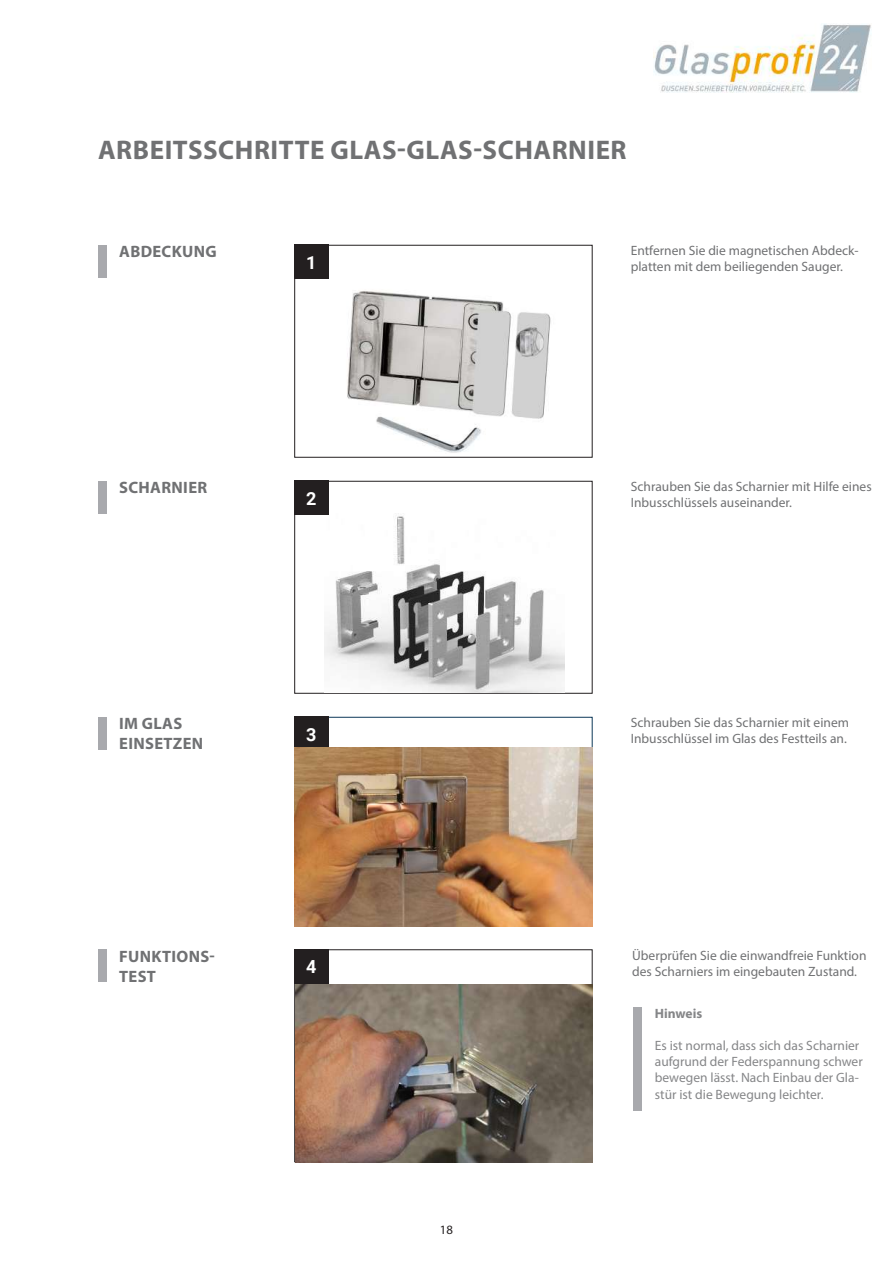
<style>
.page{position:relative;width:893px;height:1263px;background:#fff}
.page>*{position:absolute;margin:0;border:0;box-sizing:border-box;transform-origin:0 0}
.t1{font:700 27px "Myriad Pro";letter-spacing:.02em;color:#707173}
.t2{font:700 18px "Roboto";color:#fff}
.t3{font:700 16.5px/19.8px "Myriad Pro";letter-spacing:.02em;color:#707173}
.t4{font:13.5px/16.2px "Myriad Pro";color:#707173}
.t5{font:13.5px/16.2px "Myriad Pro";color:#858688}
.t6{font:700 13.5px "Myriad Pro";color:#858688}
.t7{font:12.75px "Myriad Pro";color:#231f20}
</style>
<div class="page">
<img style="left:653px;top:23px;width:218px;height:69px">
<div style="left:294px;top:481px;width:298px;height:212px;border:1px solid #231f20"></div>
<img style="left:324px;top:514px;width:240px;height:178px">
<div style="left:294px;top:245px;width:298px;height:213px;border:1px solid #231f20"></div>
<div style="left:294px;top:245px;width:34px;height:34px;background:#231f20"></div>
<div style="left:294px;top:481px;width:34px;height:34px;background:#231f20"></div>
<div style="left:294px;top:717px;width:34px;height:34px;background:#231f20"></div>
<div style="left:98px;top:245px;width:8px;height:33px;background:#a8a9ad"></div>
<div style="left:98px;top:481px;width:8px;height:33px;background:#a8a9ad"></div>
<div style="left:98px;top:717px;width:8px;height:33px;background:#a8a9ad"></div>
<div style="left:294px;top:949px;width:34px;height:34px;background:#231f20"></div>
<div style="left:98px;top:949px;width:8px;height:33px;background:#a8a9ad"></div>
<img style="left:347px;top:291px;width:204px;height:162px">
<img style="left:294px;top:747px;width:298px;height:179px">
<img style="left:295px;top:984px;width:298px;height:178px">
<div style="left:634px;top:1007px;width:8px;height:104px;background:#a8a9ad"></div>
<h1 class="t1" style="left:98px;top:132px;width:530px">ARBEITSSCHRITTE GLAS-GLAS-SCHARNIER</h1>
<p class="t3" style="left:119px;top:241px;width:99px">ABDECKUNG</p>
<p class="t3" style="left:119px;top:477px;width:90px">SCHARNIER</p>
<p class="t3" style="left:119px;top:713px;width:86px">IM GLAS<br>EINSETZEN</p>
<h2 class="t2" style="left:306px;top:250px;width:12px">1</h2>
<h2 class="t2" style="left:306px;top:486px;width:12px">2</h2>
<h2 class="t2" style="left:306px;top:722px;width:12px">3</h2>
<p class="t3" style="left:119px;top:946px;width:97px">FUNKTIONS-<br>TEST</p>
<h2 class="t2" style="left:306px;top:954px;width:12px">4</h2>
<p class="t7" style="left:440px;top:1222px;width:15px">18</p>
<p class="t4" style="left:631px;top:242px;width:229px">Entfernen Sie die magnetischen Abdeck&shy;platten mit dem beiliegenden Sauger.</p>
<p class="t4" style="left:631px;top:478px;width:242px">Schrauben Sie das Scharnier mit Hilfe eines<br>Inbusschlüssels auseinander.</p>
<p class="t4" style="left:631px;top:714px;width:220px">Schrauben Sie das Scharnier mit einem<br>Inbusschlüssel im Glas des Festteils an.</p>
<p class="t4" style="left:632px;top:947px;width:236px">Überprüfen Sie die einwandfreie Funktion des Scharniers im eingebauten Zustand.</p>
<p class="t6" style="left:655px;top:1004px;width:49px">Hinweis</p>
<p class="t5" style="left:655px;top:1037px;width:209px">Es ist normal, dass sich das Scharnier aufgrund der Federspannung schwer bewegen lässt. Nach Einbau der Gla&shy;stür ist die Bewegung leichter.</p>
</div>
